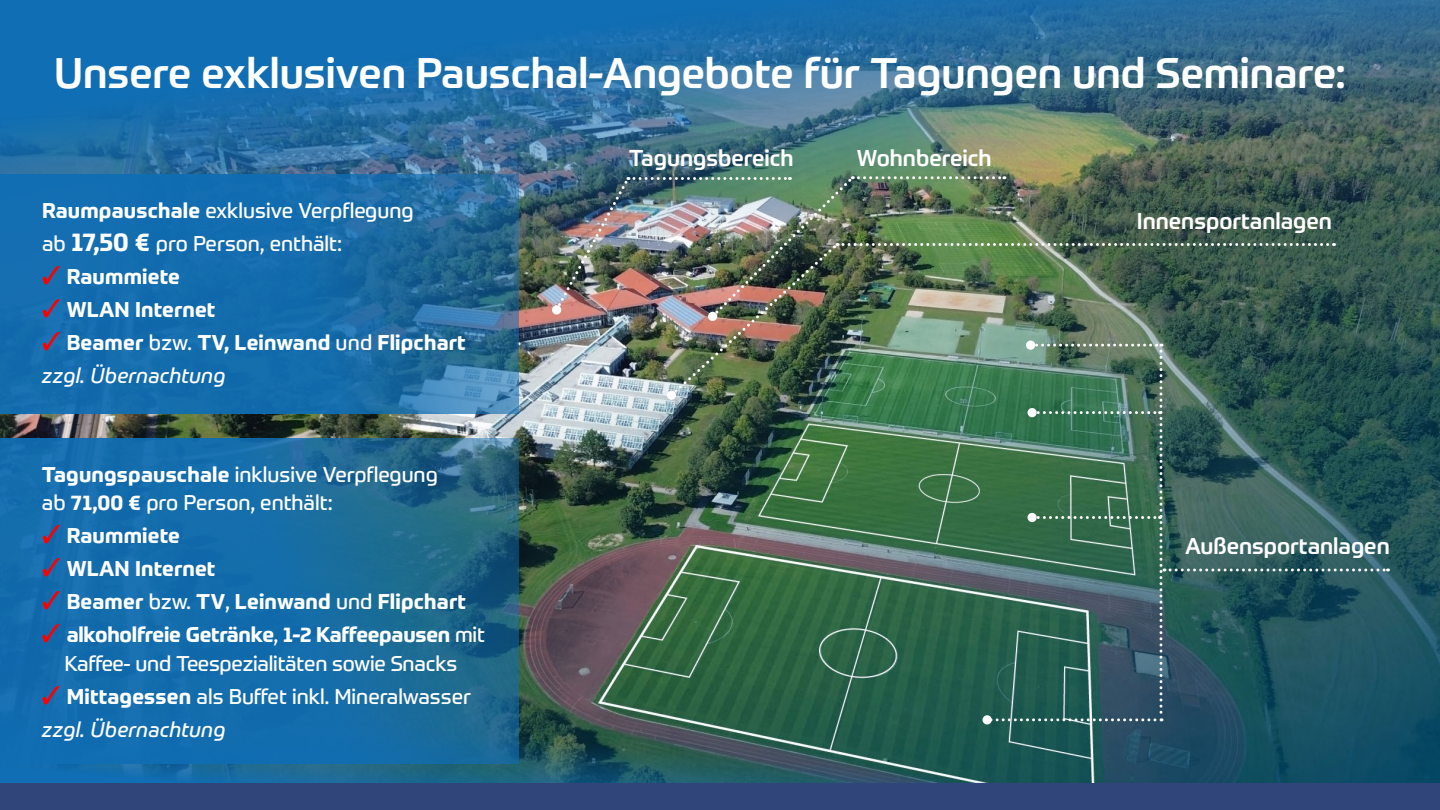
<style>
.page{position:relative;width:1440px;height:810px;background:#fff}
.page>*{position:absolute;margin:0;border:0;box-sizing:border-box;transform-origin:0 0}
.t1{font:500 42px "Prometo";color:#fff}
.t2{font:500 22.5px "Prometo";color:#fff}
.t3{font:21px/33px "Prometo";color:#fff}
.t4{font:700 21px/33px "Prometo";letter-spacing:.01em;color:#fff}
.s1{font-weight:700}
.s2{font-weight:700;font-size:25.5px}
.s3{font-family:"STIX General";font-weight:400;font-size:25.5px;color:#f00}
.s4{font-weight:400}
.s5{font-weight:400;font-style:italic}
.s6{font-family:"STIX General";font-size:25.5px;color:#f00}
.s7{font-style:italic}
</style>
<div class="page">
<img style="left:0;top:0;width:1440px;height:357px">
<img style="left:0;top:357px;width:1440px;height:426px">
<div style="left:0;top:783px;width:1440px;height:27px;background:#30457a"></div>
<svg style="left:0;top:174px;width:519px;height:239px;background:#1a6ca8"></svg>
<svg style="left:0;top:438px;width:519px;height:326px;background:#176ba1"></svg>
<div style="left:983px;top:715px;width:9px;height:9px;background:#fff;border-radius:50%"></div>
<img style="left:555px;top:176px;width:834px;height:545px">
<div style="left:552px;top:305px;width:9px;height:10px;background:#fff;border-radius:50%"></div>
<h1 class="t1" style="left:54px;top:47px;width:1293px">Unsere exklusiven Pauschal-Angebote für Tagungen und Seminare:</h1>
<p class="t3" style="left:42px;top:194px;width:373px"><span class="s1">Raumpauschale</span> exklusive Verpflegung ab <span class="s2">17,50 €</span> pro Person, enthält:</p>
<p class="t4" style="left:42px;top:260px;width:139px"><span class="s3">✓</span> Raummiete</p>
<p class="t4" style="left:42px;top:293px;width:175px"><span class="s3">✓</span> WLAN Internet</p>
<p class="t4" style="left:42px;top:326px;width:425px"><span class="s3">✓</span> Beamer <span class="s4">bzw.</span> TV, Leinwand <span class="s4">und</span> Flipchart <span class="s5">zzgl. Übernachtung</span></p>
<p class="t3" style="left:42px;top:460px;width:397px;line-height:28.5px"><span class="s1">Tagungspauschale</span> inklusive Verpflegung ab <span class="s1">71,00 €</span> pro Person, enthält:</p>
<p class="t4" style="left:42px;top:519px;width:139px"><span class="s3">✓</span> Raummiete</p>
<p class="t4" style="left:42px;top:552px;width:175px"><span class="s3">✓</span> WLAN Internet</p>
<p class="t4" style="left:42px;top:585px;width:426px"><span class="s3">✓</span> Beamer <span class="s4">bzw.</span> TV<span class="s4">,</span> Leinwand <span class="s4">und</span> Flipchart</p>
<p class="t3" style="left:42px;top:620px;width:444px;line-height:28.5px;text-align:center"><span class="s6">✓</span> <span class="s1">alkoholfreie Getränke</span>, <span class="s1">1-2 Kaffeepausen</span> mit<br>Kaffee- und Teespezialitäten sowie Snacks</p>
<p class="t3" style="left:42px;top:680px;width:431px"><span class="s6">✓</span> <span class="s1">Mittagessen</span> als Buffet inkl. Mineralwasser <span class="s7">zzgl. Übernachtung</span></p>
<p class="t2" style="left:629px;top:144px;width:166px">Tagungsbereich</p>
<p class="t2" style="left:857px;top:144px;width:136px">Wohnbereich</p>
<p class="t2" style="left:1137px;top:207px;width:197px">Innensportanlagen</p>
<p class="t2" style="left:1185px;top:532px;width:206px">Außensportanlagen</p>
</div>
